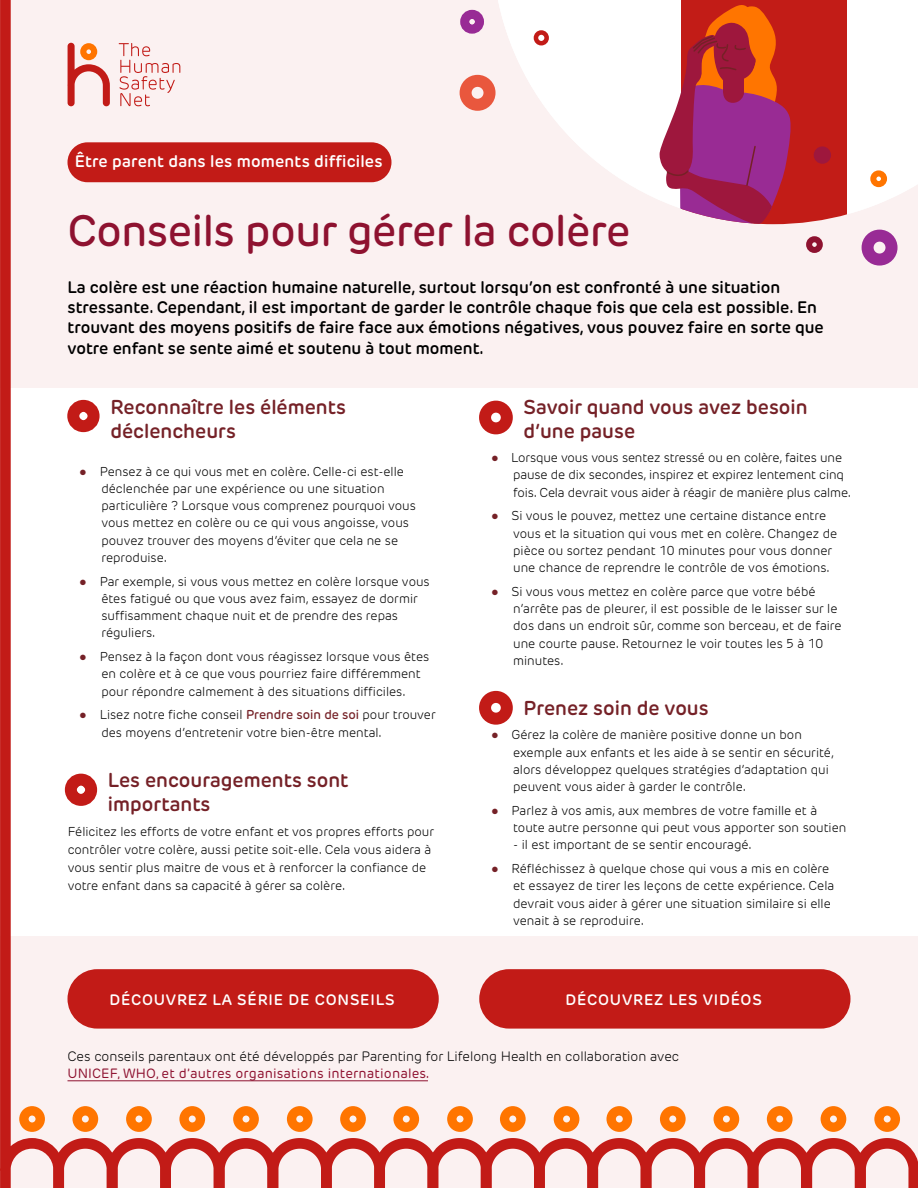
<style>
.page{position:relative;width:918px;height:1188px;background:#fff}
.page>*{position:absolute;margin:0;border:0;box-sizing:border-box;transform-origin:0 0}
.title_small{font:500 43.5px "Rubrik New";letter-spacing:-.01em;color:#8e1230}
.heading_1_condensed{font:600 19.8px/23.9px "Rubrik New";color:#752127}
.title_small-2{font:600 19.8px/23.9px "Rubrik New";color:#752127}
.title_small-3{font:600 16.5px/19.8px "Rubrik New";color:#000}
.pretitle{font:600 16.5px "Rubrik New";letter-spacing:.01em;color:#fff}
.button{font:600 15px "Rubrik New";letter-spacing:.055em;color:#fff}
.bottom_text{font:300 13.5px/16.5px "Rubrik New";color:#000}
.body_small{font:300 12.75px/17.2px "Rubrik New";color:#000}
.s1{font-family:"Arial";font-weight:400;color:#752127}
.s2{font-weight:500;color:#752127}
.s3{font-weight:400;color:#8e1230}
</style>
<div class="page">
<div style="left:0;top:0;width:918px;height:387px;background:#fbf1f1"></div>
<div style="left:0;top:937px;width:918px;height:251px;background:#fbf1f1"></div>
<svg style="left:846px;top:0;width:72px;height:215px;fill:#fff"></svg>
<svg style="left:498px;top:0;width:183px;height:200px;fill:#fff"></svg>
<div style="left:681px;top:0;width:165px;height:224px;background:#c21c17"></div>
<div style="left:814px;top:146px;width:17px;height:18px;background:#9e173d;border-radius:50%"></div>
<svg style="left:659px;top:3px;width:134px;height:221px"></svg>
<div style="left:67px;top:142px;width:324px;height:40px;background:#c21b17;border-radius:20px"></div>
<svg style="left:67px;top:43px;width:43px;height:63px"></svg>
<svg style="left:119px;top:43px;width:61px;height:63px"></svg>
<div style="left:67px;top:400px;width:33px;height:32px;border:12px solid #c21b17;border-radius:50%"></div>
<div style="left:65px;top:774px;width:32px;height:32px;border:12px solid #c21b17;border-radius:50%"></div>
<div style="left:479px;top:691px;width:34px;height:34px;border:12px solid #c21b17;border-radius:50%"></div>
<div style="left:479px;top:401px;width:34px;height:33px;border:12px solid #c21b17;border-radius:50%"></div>
<div style="left:862px;top:230px;width:36px;height:36px;border:12px solid #982b95;border-radius:50%"></div>
<div style="left:460px;top:75px;width:36px;height:36px;border:12px solid #e9573d;border-radius:50%"></div>
<div style="left:460px;top:10px;width:24px;height:24px;border:9px solid #982b95;border-radius:50%"></div>
<div style="left:806px;top:236px;width:17px;height:17px;border:6px solid #8e1230;border-radius:50%"></div>
<div style="left:870px;top:170px;width:17px;height:17px;border:6px solid #ff7500;border-radius:50%"></div>
<div style="left:534px;top:30px;width:15px;height:15px;border:4px solid #c21b17;border-radius:50%"></div>
<hr style="left:68px;top:1080px;width:360px;height:1px;background:#8e1230">
<svg style="left:72px;top:1106px;width:26px;height:26px"></svg>
<svg style="left:0;top:0;width:64px;height:1188px"></svg>
<svg style="left:126px;top:1106px;width:26px;height:26px"></svg>
<svg style="left:179px;top:1106px;width:26px;height:26px"></svg>
<svg style="left:233px;top:1106px;width:26px;height:26px"></svg>
<svg style="left:287px;top:1106px;width:26px;height:26px"></svg>
<svg style="left:340px;top:1106px;width:26px;height:26px"></svg>
<svg style="left:393px;top:1106px;width:26px;height:26px"></svg>
<svg style="left:447px;top:1106px;width:26px;height:26px"></svg>
<svg style="left:554px;top:1106px;width:25px;height:26px"></svg>
<svg style="left:500px;top:1106px;width:26px;height:26px"></svg>
<svg style="left:606px;top:1106px;width:26px;height:26px"></svg>
<svg style="left:660px;top:1106px;width:26px;height:26px"></svg>
<svg style="left:714px;top:1106px;width:25px;height:26px"></svg>
<svg style="left:767px;top:1106px;width:26px;height:26px"></svg>
<svg style="left:821px;top:1106px;width:25px;height:26px"></svg>
<svg style="left:874px;top:1106px;width:26px;height:26px"></svg>
<svg style="left:53px;top:1138px;width:865px;height:50px"></svg>
<div style="left:68px;top:969px;width:371px;height:60px;background:#c21b17;border-radius:30px"></div>
<div style="left:479px;top:969px;width:371px;height:60px;background:#c21b17;border-radius:30px"></div>
<p class="pretitle" style="left:75px;top:151px;width:309px">Être parent dans les moments difficiles</p>
<p class="title_small" style="left:68px;top:204px;width:564px">Conseils pour gérer la colère</p>
<p class="title_small-3" style="left:68px;top:278px;width:758px">La colère est une réaction humaine naturelle, surtout lorsqu’on est confronté à une situation stressante. Cependant, il est important de garder le contrôle chaque fois que cela est possible. En trouvant des moyens positifs de faire face aux émotions négatives, vous pouvez faire en sorte que</p>
<p class="title_small-3" style="left:68px;top:339px;width:418px">votre enfant se sente aimé et soutenu à tout moment.</p>
<p class="title_small-2" style="left:110px;top:395px;width:237px">Reconnaître les éléments déclencheurs</p>
<p class="body_small" style="left:101px;top:463px;width:316px;text-indent:-22px"><span class="s1">●</span> Pensez à ce qui vous met en colère. Celle-ci est-elle déclenchée par une expérience ou une situation particulière ? Lorsque vous comprenez pourquoi vous vous mettez en colère ou ce qui vous angoisse, vous pouvez trouver des moyens d’éviter que cela ne se reproduise.</p>
<p class="body_small" style="left:101px;top:573px;width:330px;text-indent:-22px"><span class="s1">●</span> Par exemple, si vous vous mettez en colère lorsque vous êtes fatigué ou que vous avez faim, essayez de dormir suffisamment chaque nuit et de prendre des repas réguliers.</p>
<p class="body_small" style="left:101px;top:648px;width:329px;text-indent:-22px"><span class="s1">●</span> Pensez à la façon dont vous réagissez lorsque vous êtes en colère et à ce que vous pourriez faire différemment pour répondre calmement à des situations difficiles.</p>
<p class="body_small" style="left:101px;top:706px;width:336px;text-indent:-22px"><span class="s1">●</span> Lisez notre fiche conseil <span class="s2">Prendre soin de soi</span> pour trouver des moyens d’entretenir votre bien-être mental.</p>
<p class="heading_1_condensed" style="left:108px;top:768px;width:242px">Les encouragements sont importants</p>
<p class="body_small" style="left:68px;top:822px;width:368px;line-height:18px">Félicitez les efforts de votre enfant et vos propres efforts pour contrôler votre colère, aussi petite soit-elle. Cela vous aidera à vous sentir plus maitre de vous et à renforcer la confiance de votre enfant dans sa capacité à gérer sa colère.</p>
<p class="heading_1_condensed" style="left:524px;top:395px;width:286px">Savoir quand vous avez besoin d’une pause</p>
<p class="body_small" style="left:513px;top:449px;width:339px;text-indent:-22px"><span class="s1">●</span> Lorsque vous vous sentez stressé ou en colère, faites une pause de dix secondes, inspirez et expirez lentement cinq fois. Cela devrait vous aider à réagir de manière plus calme.</p>
<p class="body_small" style="left:513px;top:507px;width:326px;text-indent:-22px"><span class="s1">●</span> Si vous le pouvez, mettez une certaine distance entre vous et la situation qui vous met en colère. Changez de pièce ou sortez pendant 10 minutes pour vous donner une chance de reprendre le contrôle de vos émotions.</p>
<p class="body_small" style="left:513px;top:583px;width:330px;text-indent:-22px"><span class="s1">●</span> Si vous vous mettez en colère parce que votre bébé n’arrête pas de pleurer, il est possible de le laisser sur le dos dans un endroit sûr, comme son berceau, et de faire une courte pause. Retournez le voir toutes les 5 à 10 minutes.</p>
<p class="heading_1_condensed" style="left:524px;top:697px;width:187px">Prenez soin de vous</p>
<p class="body_small" style="left:513px;top:726px;width:323px;text-indent:-22px"><span class="s1">●</span> Gérez la colère de manière positive donne un bon exemple aux enfants et les aide à se sentir en sécurité, alors développez quelques stratégies d’adaptation qui peuvent vous aider à garder le contrôle.</p>
<p class="body_small" style="left:513px;top:802px;width:335px;text-indent:-22px"><span class="s1">●</span> Parlez à vos amis, aux membres de votre famille et à toute autre personne qui peut vous apporter son soutien</p>
<p class="body_small" style="left:513px;top:836px;width:240px">- il est important de se sentir encouragé.</p>
<p class="body_small" style="left:513px;top:860px;width:323px;text-indent:-22px"><span class="s1">●</span> Réfléchissez à quelque chose qui vous a mis en colère et essayez de tirer les leçons de cette expérience. Cela devrait vous aider à gérer une situation similaire si elle venait à se reproduire.</p>
<p class="button" style="left:109px;top:990px;width:287px">DÉCOUVREZ LA SÉRIE DE CONSEILS</p>
<p class="button" style="left:566px;top:990px;width:198px">DÉCOUVREZ LES VIDÉOS</p>
<p class="bottom_text" style="left:68px;top:1048px;width:613px">Ces conseils parentaux ont été développés par Parenting for Lifelong Health en collaboration avec<br><span class="s3">UNICEF, WHO, et d’autres organisations internationales.</span></p>
</div>
